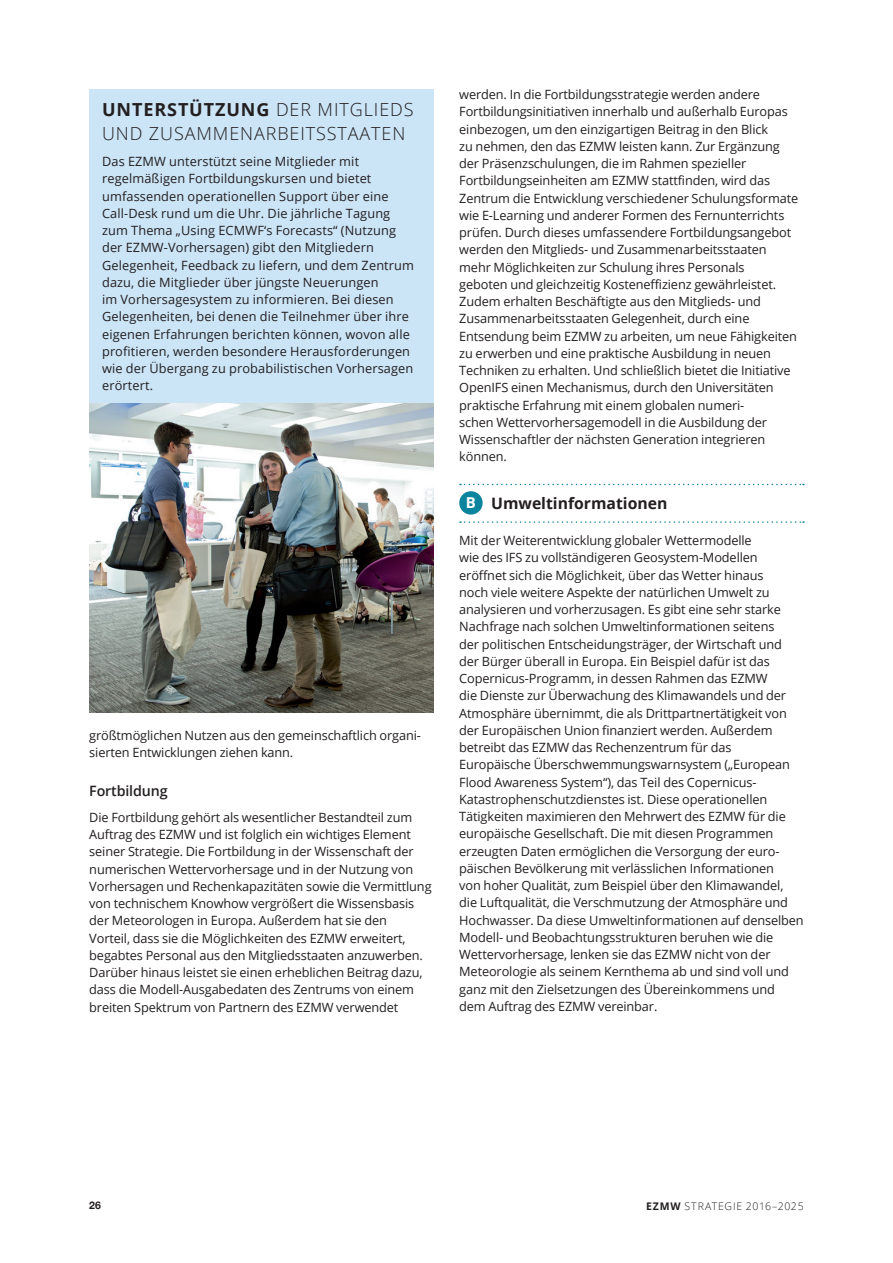
<style>
.page{position:relative;width:893px;height:1263px;background:#fff}
.page>*{position:absolute;margin:0;border:0;box-sizing:border-box;transform-origin:0 0}
.t1{font:300 18px/24px "Open Sans";letter-spacing:.05em;color:#231f20}
.t2{font:700 15.75px "Open Sans";color:#231f20}
.t3{font:600 14.25px "Open Sans";letter-spacing:-.01em;color:#231f20}
.t4{font:12.75px/17.2px "Open Sans";letter-spacing:-.01em;color:#231f20}
.t5{font:12.75px/17.2px "Open Sans";letter-spacing:.01em;color:#231f20}
.t6{font:300 10.5px "Open Sans";letter-spacing:.07em;color:#231f20}
.t7{font:700 10.5px "Helvetica Neue";color:#231f20}
.s1{font-weight:700}
.s2{font-size:15px;color:#fff}
</style>
<div class="page">
<svg style="left:460px;top:484px;width:344px;height:1px"></svg>
<svg style="left:460px;top:521px;width:344px;height:2px"></svg>
<div style="left:459px;top:491px;width:24px;height:24px;background:#0d849d;border-radius:50%"></div>
<div style="left:89px;top:89px;width:345px;height:314px;background:#cbe4f6"></div>
<img style="left:89px;top:403px;width:345px;height:309px">
<h1 class="t1" style="left:102px;top:97px;width:313px"><span class="s1">UNTERSTÜTZUNG</span> DER MITGLIEDS<br>UND ZUSAMMENARBEITSSTAATEN</h1>
<p class="t5" style="left:102px;top:152px;width:313px">Das EZMW unterstützt seine Mitglieder mit regelmäßigen Fortbildungskursen und bietet umfassenden operationellen Support über eine Call-Desk rund um die Uhr. Die jährliche Tagung zum Thema „Using ECMWF‘s Forecasts“ (Nutzung der EZMW-Vorhersagen) gibt den Mitgliedern Gelegenheit, Feedback zu liefern, und dem Zentrum dazu, die Mitglieder über jüngste Neuerungen<br>im Vorhersagesystem zu informieren. Bei diesen Gelegenheiten, bei denen die Teilnehmer über ihre eigenen Erfahrungen berichten können, wovon alle profitieren, werden besondere Herausforderungen wie der Übergang zu probabilistischen Vorhersagen erörtert.</p>
<p class="t4" style="left:89px;top:726px;width:333px">größtmöglichen Nutzen aus den gemeinschaftlich organi&shy;sierten Entwicklungen ziehen kann.</p>
<p class="t3" style="left:89px;top:781px;width:80px">Fortbildung</p>
<p class="t4" style="left:89px;top:808px;width:344px">Die Fortbildung gehört als wesentlicher Bestandteil zum Auftrag des EZMW und ist folglich ein wichtiges Element seiner Strategie. Die Fortbildung in der Wissenschaft der numerischen Wettervorhersage und in der Nutzung von Vorhersagen und Rechenkapazitäten sowie die Vermittlung von technischem Knowhow vergrößert die Wissensbasis der Meteorologen in Europa. Außerdem hat sie den<br>Vorteil, dass sie die Möglichkeiten des EZMW erweitert, begabtes Personal aus den Mitgliedsstaaten anzuwerben.<br>Darüber hinaus leistet sie einen erheblichen Beitrag dazu, dass die Modell-Ausgabedaten des Zentrums von einem breiten Spektrum von Partnern des EZMW verwendet</p>
<p class="t4" style="left:459px;top:85px;width:340px">werden. In die Fortbildungsstrategie werden andere Fortbildungsinitiativen innerhalb und außerhalb Europas einbezogen, um den einzigartigen Beitrag in den Blick<br>zu nehmen, den das EZMW leisten kann. Zur Ergänzung der Präsenzschulungen, die im Rahmen spezieller Fortbildungseinheiten am EZMW stattfinden, wird das Zentrum die Entwicklung verschiedener Schulungsformate wie E-Learning und anderer Formen des Fernunterrichts prüfen. Durch dieses umfassendere Fortbildungsangebot werden den Mitglieds- und Zusammenarbeitsstaaten mehr Möglichkeiten zur Schulung ihres Personals<br>geboten und gleichzeitig Kosteneffizienz gewährleistet.<br>Zudem erhalten Beschäftigte aus den Mitglieds- und Zusammenarbeitsstaaten Gelegenheit, durch eine Entsendung beim EZMW zu arbeiten, um neue Fähigkeiten zu erwerben und eine praktische Ausbildung in neuen Techniken zu erhalten. Und schließlich bietet die Initiative OpenIFS einen Mechanismus, durch den Universitäten praktische Erfahrung mit einem globalen numeri-<br>schen Wettervorhersagemodell in die Ausbildung der Wissenschaftler der nächsten Generation integrieren können.</p>
<p class="t2" style="left:466px;top:492px;width:203px"><span class="s2">B</span> Umweltinformationen</p>
<p class="t4" style="left:459px;top:531px;width:346px">Mit der Weiterentwicklung globaler Wettermodelle<br>wie des IFS zu vollständigeren Geosystem-Modellen eröffnet sich die Möglichkeit, über das Wetter hinaus<br>noch viele weitere Aspekte der natürlichen Umwelt zu analysieren und vorherzusagen. Es gibt eine sehr starke Nachfrage nach solchen Umweltinformationen seitens<br>der politischen Entscheidungsträger, der Wirtschaft und der Bürger überall in Europa. Ein Beispiel dafür ist das Copernicus-Programm, in dessen Rahmen das EZMW<br>die Dienste zur Überwachung des Klimawandels und der Atmosphäre übernimmt, die als Drittpartnertätigkeit von der Europäischen Union finanziert werden. Außerdem betreibt das EZMW das Rechenzentrum für das Europäische Überschwemmungswarnsystem („European Flood Awareness System“), das Teil des Copernicus-Katastrophenschutzdienstes ist. Diese operationellen Tätigkeiten maximieren den Mehrwert des EZMW für die europäische Gesellschaft. Die mit diesen Programmen erzeugten Daten ermöglichen die Versorgung der euro&shy;päischen Bevölkerung mit verlässlichen Informationen<br>von hoher Qualität, zum Beispiel über den Klimawandel, die Luftqualität, die Verschmutzung der Atmosphäre und Hochwasser. Da diese Umweltinformationen auf denselben Modell- und Beobachtungsstrukturen beruhen wie die Wettervorhersage, lenken sie das EZMW nicht von der Meteorologie als seinem Kernthema ab und sind voll und ganz mit den Zielsetzungen des Übereinkommens und dem Auftrag des EZMW vereinbar.</p>
<p class="t7" style="left:89px;top:1197px;width:13px">26</p>
<p class="t6" style="left:646px;top:1198px;width:159px"><span class="s1">EZMW</span> STRATEGIE 2016–2025</p>
</div>
